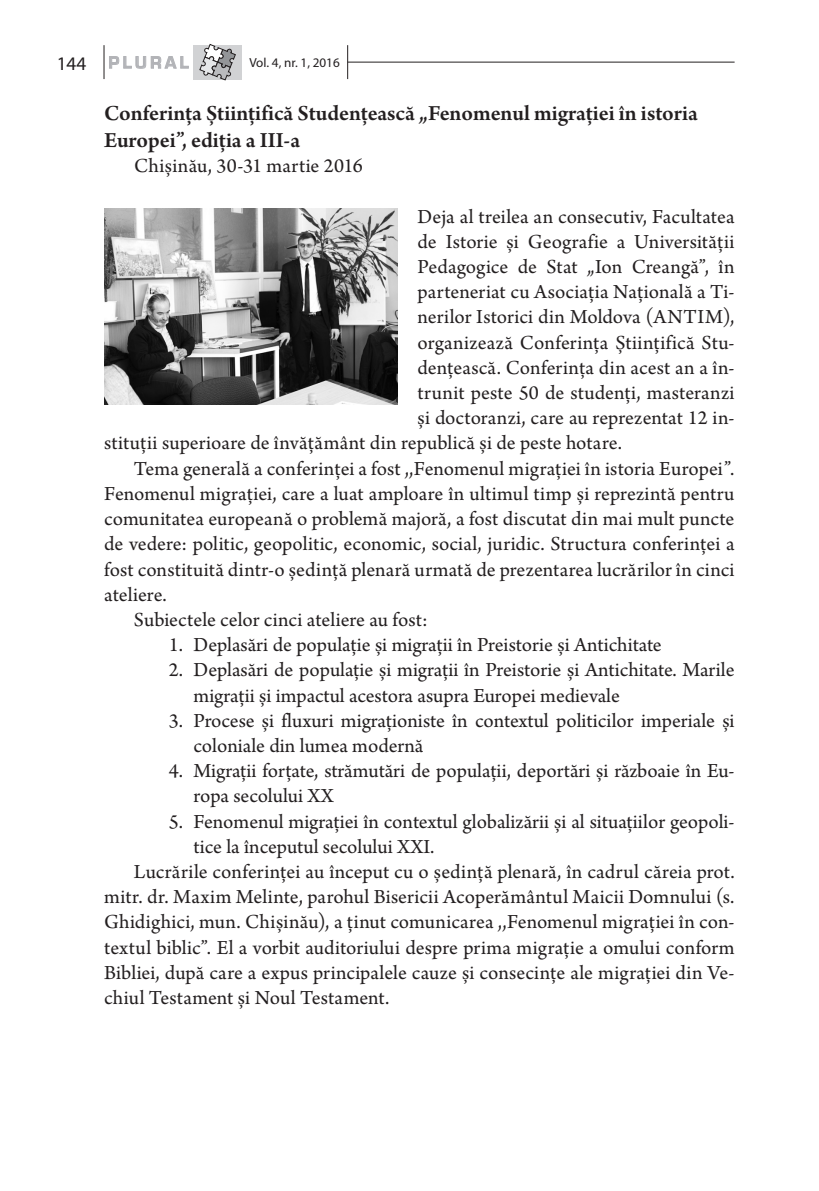
<style>
.page{position:relative;width:819px;height:1191px;background:#fff}
.page>*{position:absolute;margin:0;border:0;box-sizing:border-box;transform-origin:0 0}
.t1{font:600 22.75px/27.3px "Arno Pro";color:#231f20}
.t2{font:21px/25.2px "Arno Pro";color:#231f20}
.t3{font:21px "Arno Pro";letter-spacing:.02em;color:#231f20}
.t4{font:700 17.5px "Eurostile";letter-spacing:.2em;color:#b2b3b7}
.t5{font:13.12px "Myriad Pro";color:#231f20}
.s1{font-family:"Myriad Pro";font-weight:400;font-size:19.25px;color:#231f20}
</style>
<div class="page">
<div style="left:193px;top:45px;width:49px;height:34px;background:#d1d2d4"></div>
<svg style="left:109px;top:56px;width:80px;height:13px"></svg>
<svg style="left:199px;top:44px;width:37px;height:36px"></svg>
<hr style="left:347px;top:45px;width:1px;height:34px;background:#231f20">
<hr style="left:104px;top:45px;width:1px;height:34px;background:#231f20">
<hr style="left:347px;top:62px;width:387px;height:1px;background:#231f20">
<img style="left:104px;top:208px;width:294px;height:196px">
<p class="t4" style="left:57px;top:53px;width:133px"><span class="s1">144</span> PLURAL</p>
<p class="t5" style="left:249px;top:55px;width:92px">Vol. 4, nr. 1, 2016</p>
<p class="t1" style="left:104px;top:100px;width:595px">Conferința Științifică Studențească „Fenomenul migrației în istoria<br>Europei”, ediția a III-a</p>
<p class="t2" style="left:134px;top:154px;width:230px">Chișinău, 30-31 martie 2016</p>
<p class="t2" style="left:417px;top:205px;width:318px">Deja al treilea an consecutiv, Facultatea</p>
<p class="t2" style="left:417px;top:230px;width:318px">de Istorie şi Geografie a Universității</p>
<p class="t2" style="left:417px;top:255px;width:318px">Pedagogice de Stat „Ion Creangă”, în</p>
<p class="t2" style="left:417px;top:280px;width:318px">parteneriat cu Asociația Națională a Ti-</p>
<p class="t2" style="left:417px;top:306px;width:318px">nerilor Istorici din Moldova (ANTIM),</p>
<p class="t3" style="left:417px;top:330px;width:318px">organizează Conferinţa Ştiinţifică Stu-</p>
<p class="t2" style="left:417px;top:356px;width:318px">denţească. Conferinţa din acest an a în-</p>
<p class="t2" style="left:417px;top:381px;width:318px">trunit peste 50 de studenţi, masteranzi</p>
<p class="t2" style="left:417px;top:406px;width:318px">şi doctoranzi, care au reprezentat 12 in-</p>
<p class="t2" style="left:104px;top:432px;width:519px">stituţii superioare de învăţământ din republică şi de peste hotare.</p>
<p class="t2" style="left:134px;top:457px;width:602px">Tema generală a conferinţei a fost ,,Fenomenul migraţiei în istoria Europei”.</p>
<p class="t2" style="left:104px;top:482px;width:631px">Fenomenul migraţiei, care a luat amploare în ultimul timp și reprezintă pentru</p>
<p class="t2" style="left:104px;top:507px;width:631px">comunitatea europeană o problemă majoră, a fost discutat din mai mult puncte</p>
<p class="t2" style="left:104px;top:532px;width:632px">de vedere: politic, geopolitic, economic, social, juridic. Structura conferinţei a</p>
<p class="t2" style="left:104px;top:558px;width:631px">fost constituită dintr-o şedinţă plenară urmată de prezentarea lucrărilor în cinci</p>
<p class="t2" style="left:104px;top:583px;width:64px">ateliere.</p>
<p class="t2" style="left:134px;top:608px;width:295px">Subiectele celor cinci ateliere au fost:</p>
<p class="t2" style="left:169px;top:633px;width:494px">1. Deplasări de populație și migrații în Preistorie și Antichitate</p>
<p class="t2" style="left:193px;top:658px;width:542px;text-indent:-25px">2. Deplasări de populație și migrații în Preistorie și Antichitate. Marile migrații și impactul acestora asupra Europei medievale</p>
<p class="t2" style="left:193px;top:709px;width:542px;text-indent:-25px">3. Procese și fluxuri migraționiste în contextul politicilor imperiale și coloniale din lumea modernă</p>
<p class="t2" style="left:193px;top:759px;width:542px;text-indent:-25px">4. Migrații forțate, strămutări de populații, deportări și războaie în Eu&shy;ropa secolului XX</p>
<p class="t2" style="left:169px;top:810px;width:567px">5. Fenomenul migrației în contextul globalizării și al situaţiilor geopoli-</p>
<p class="t2" style="left:193px;top:835px;width:242px">tice la începutul secolului XXI.</p>
<p class="t2" style="left:134px;top:860px;width:602px">Lucrările conferinţei au început cu o şedinţă plenară, în cadrul căreia prot.</p>
<p class="t2" style="left:104px;top:885px;width:631px">mitr. dr. Maxim Melinte, parohul Bisericii Acoperământul Maicii Domnului (s.</p>
<p class="t2" style="left:104px;top:910px;width:632px">Ghidighici, mun. Chișinău), a ținut comunicarea ,,Fenomenul migrației în con-</p>
<p class="t2" style="left:104px;top:936px;width:632px">textul biblic”. El a vorbit auditoriului despre prima migraţie a omului conform</p>
<p class="t2" style="left:104px;top:961px;width:632px">Bibliei, după care a expus principalele cauze şi consecinţe ale migraţiei din Ve-</p>
<p class="t2" style="left:104px;top:986px;width:286px">chiul Testament şi Noul Testament.</p>
</div>
